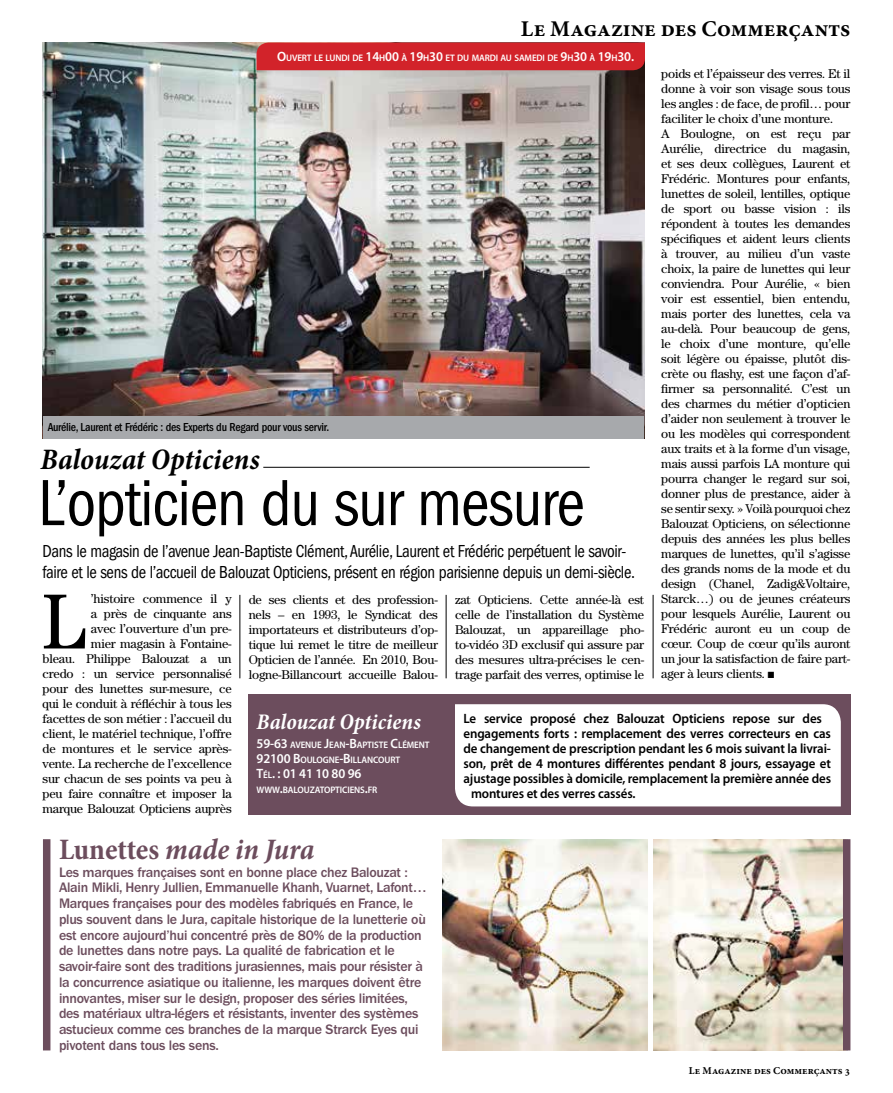
<style>
.page{position:relative;width:893px;height:1093px;background:#fff}
.page>*{position:absolute;margin:0;border:0;box-sizing:border-box;transform-origin:0 0}
.t1{font:78.15px "Century Std";color:#000}
.t2{font:condensed 67.5px "ITC Franklin Gothic Std";letter-spacing:-.015em;color:#000;scale:.95 1}
.t3{font:italic 700 condensed 30px "Minion Pro";letter-spacing:-.005em;color:#6c4d5d}
.t4{font:italic 700 condensed 30px "Minion Pro";letter-spacing:.005em;color:#000}
.t5{font:700 22.5px "Minion Pro";color:#000}
.t6{font:italic 700 condensed 22.5px "Minion Pro";letter-spacing:.005em;color:#fff}
.t7{font:condensed 18px/20.5px "ITC Franklin Gothic Std";letter-spacing:-.02em;color:#000;scale:.93 1}
.t8{font:500 14.25px/15.8px "ITC Franklin Gothic Std";letter-spacing:-.02em;color:#6c4d5d}
.t9{font:600 13.5px "Myriad Pro";letter-spacing:-.01em;color:#000;scale:.96 1}
.t10{font:600 13.5px "Myriad Pro";letter-spacing:-.01em;color:#fff;scale:.96 1}
.t11{font:12.75px/15px "Century Std";letter-spacing:-.015em;color:#000;text-align:justify}
.t12{font:500 condensed 12px "ITC Franklin Gothic Std";letter-spacing:-.02em;color:#000}
.t13{font:700 10.5px "Minion Pro";color:#000}
.t14{font:600 9.45px/15px "Myriad Pro";letter-spacing:-.015em;color:#fff;scale:.96 1}
.s1{font-size:13.5px}
.s2{font-style:normal}
.s3{font-size:9.45px}
</style>
<div class="page">
<img style="left:653px;top:839px;width:190px;height:211px">
<img style="left:443px;top:839px;width:205px;height:211px">
<div style="left:248px;top:694px;width:602px;height:121px;background:#6c4d5d"></div>
<div style="left:455px;top:704px;width:386px;height:102px;background:#fff"></div>
<img style="left:43px;top:43px;width:602px;height:395px">
<div style="left:43px;top:839px;width:7px;height:211px;background:#6c4d5d"></div>
<div style="left:843px;top:839px;width:7px;height:211px;background:#6c4d5d"></div>
<hr style="left:239px;top:595px;width:1px;height:83px;background:#000">
<hr style="left:446px;top:595px;width:1px;height:83px;background:#000">
<hr style="left:653px;top:595px;width:1px;height:83px;background:#000">
<div style="left:43px;top:416px;width:601px;height:22px;background:#a7a9ac"></div>
<div style="left:256px;top:43px;width:389px;height:27px;background:#d2232a"></div>
<hr style="left:263px;top:467px;width:327px;height:1px;background:#000">
<h3 class="t5" style="left:521px;top:13px;width:331px">Le Magazine des Commerçants</h3>
<p class="t14" style="left:277px;top:50px;width:373px"><span class="s1">O</span>UVERT LE LUNDI DE <span class="s1">14</span>H<span class="s1">00</span> À <span class="s1">19</span>H<span class="s1">30</span> ET DU MARDI AU SAMEDI DE <span class="s1">9</span>H<span class="s1">30</span> À <span class="s1">19</span>H<span class="s1">30.</span></p>
<p class="t11" style="left:661px;top:66px;width:191px;text-align:left">poids et l’épaisseur des verres. Et il donne à voir son visage sous tous les angles : de face, de profil… pour faciliter le choix d’une monture.<br>A Boulogne, on est reçu par Aurélie, directrice du magasin, et ses deux collègues, Laurent et Frédéric. Montures pour enfants, lunettes de soleil, lentilles, optique de sport ou basse vision : ils répondent à toutes les demandes spécifiques et aident leurs clients à trouver, au milieu d’un vaste choix, la paire de lunettes qui leur conviendra. Pour Aurélie, « bien voir est essentiel, bien entendu, mais porter des lunettes, cela va au-delà. Pour beaucoup de gens, le choix d’une monture, qu’elle soit légère ou épaisse, plutôt dis&shy;crète ou flashy, est une façon d’af&shy;firmer sa personnalité. C’est un des charmes du métier d’opticien d’aider non seulement à trouver le ou les modèles qui correspondent aux traits et à la forme d’un visage, mais aussi parfois LA monture qui pourra changer le regard sur soi, donner plus de prestance, aider à se sentir sexy. » Voilà pourquoi chez Balouzat Opticiens, on sélectionne depuis des années les plus belles marques de lunettes, qu’il s’agisse des grands noms de la mode et du design (Chanel, Zadig&amp;Voltaire, Starck…) ou de jeunes créateurs pour lesquels Aurélie, Laurent ou Frédéric auront eu un coup de cœur. Coup de cœur qu’ils auront un jour la satisfaction de faire part&shy;ager à leurs clients. ■</p>
<p class="t12" style="left:48px;top:420px;width:283px">Aurélie, Laurent et Frédéric : des Experts du Regard pour vous servir.</p>
<h3 class="t4" style="left:40px;top:438px;width:221px">Balouzat Opticiens</h3>
<h2 class="t2" style="left:38px;top:465px;width:577px">L’opticien du sur mesure</h2>
<h3 class="t7" style="left:43px;top:541px;width:639px">Dans le magasin de l’avenue Jean-Baptiste Clément, Aurélie, Laurent et Frédéric perpétuent le savoir&shy;faire et le sens de l’accueil de Balouzat Opticiens, présent en région parisienne depuis un demi-siècle.</h3>
<p class="t11" style="left:43px;top:591px;width:191px;text-align:right">’histoire commence il y<br>a près de cinquante ans<br>avec l’ouverture d’un pre-<br>mier magasin à Fontaine-<br>bleau. Philippe Balouzat a un credo : un service personnalisé pour des lunettes sur-mesure, ce qui le conduit à réfléchir à tous les facettes de son métier : l’accueil du client, le matériel technique, l’offre de montures et le service après&shy;vente. La recherche de l’excellence sur chacun de ses points va peu à peu faire connaître et imposer la marque Balouzat Opticiens auprès</p>
<h3 class="t3" style="left:59px;top:828px;width:257px"><span class="s2">Lunettes</span> made in Jura</h3>
<p class="t8" style="left:59px;top:864px;width:369px">Les marques françaises sont en bonne place chez Balouzat :<br>Alain Mikli, Henry Jullien, Emmanuelle Khanh, Vuarnet, Lafont… Marques françaises pour des modèles fabriqués en France, le plus souvent dans le Jura, capitale historique de la lunetterie où est encore aujourd’hui concentré près de 80% de la production de lunettes dans notre pays. La qualité de fabrication et le savoir-faire sont des traditions jurasiennes, mais pour résister à la concurrence asiatique ou italienne, les marques doivent être innovantes, miser sur le design, proposer des séries limitées, des matériaux ultra-légers et résistants, inventer des systèmes astucieux comme ces branches de la marque Strarck Eyes qui pivotent dans tous les sens.</p>
<p class="t11" style="left:249px;top:591px;width:191px">de ses clients et des profession&shy;nels – en 1993, le Syndicat des importateurs et distributeurs d’op&shy;tique lui remet le titre de meilleur Opticien de l’année. En 2010, Bou&shy;logne-Billancourt accueille Balou-</p>
<p class="t11" style="left:455px;top:591px;width:191px">zat Opticiens. Cette année-là est celle de l’installation du Système Balouzat, un appareillage pho&shy;to-vidéo 3D exclusif qui assure par des mesures ultra-précises le cen&shy;trage parfait des verres, optimise le</p>
<h1 class="t1" style="left:43px;top:576px;width:45px">L</h1>
<h3 class="t6" style="left:256px;top:706px;width:166px">Balouzat Opticiens</h3>
<p class="t14" style="left:256px;top:737px;width:182px"><span class="s1">59-63</span> AVENUE <span class="s1">J</span>EAN<span class="s1">-B</span>APTISTE <span class="s1">C</span>LÉMENT<br><span class="s1">92100 B</span>OULOGNE<span class="s1">-B</span>ILLANCOURT</p>
<p class="t10" style="left:256px;top:764px;width:111px">T<span class="s3">ÉL</span>. : 01 41 10 80 96</p>
<p class="t14" style="left:256px;top:782px;width:127px">WWW<span class="s1">.</span>BALOUZATOPTICIENS<span class="s1">.</span>FR</p>
<p class="t9" style="left:463px;top:710px;width:375px">Le service proposé chez Balouzat Opticiens repose sur des</p>
<p class="t9" style="left:463px;top:725px;width:384px">engagements forts : remplacement des verres correcteurs en cas</p>
<p class="t9" style="left:463px;top:740px;width:384px">de changement de prescription pendant les 6 mois suivant la livrai-</p>
<p class="t9" style="left:463px;top:755px;width:384px">son, prêt de 4 montures différentes pendant 8 jours, essayage et</p>
<p class="t9" style="left:463px;top:770px;width:384px">ajustage possibles à domicile, remplacement la première année des</p>
<p class="t9" style="left:471px;top:785px;width:173px">montures et des verres cassés.</p>
<p class="t13" style="left:689px;top:1063px;width:163px">Le Magazine des Commerçants 3</p>
</div>
